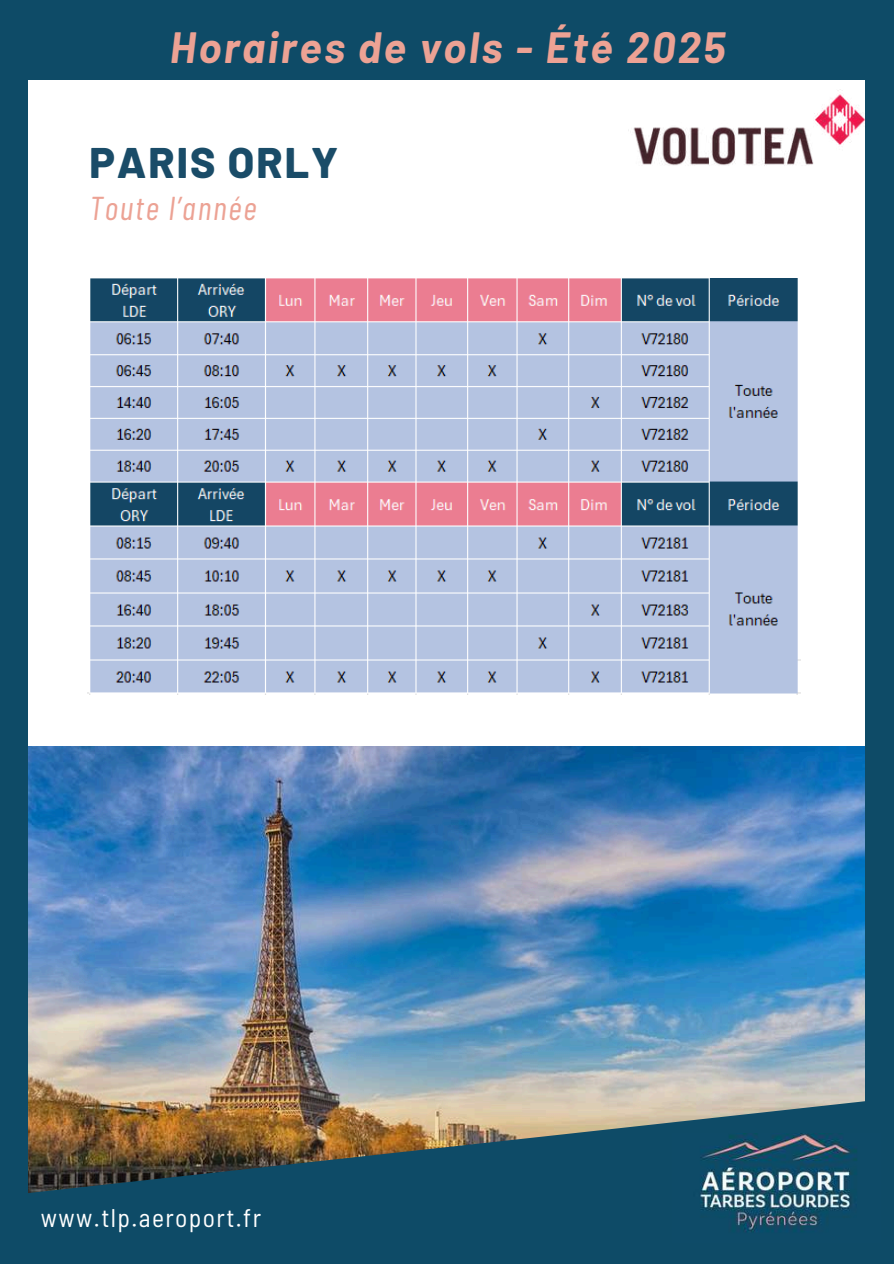
<style>
.page{position:relative;width:894px;height:1264px;background:#fff}
.page>*{position:absolute;margin:0;border:0;box-sizing:border-box;transform-origin:0 0}
.t1{font:italic 700 42.75px "Barlow";letter-spacing:.055em;color:#eca294}
.t2{font:800 42.75px "Barlow";letter-spacing:.045em;color:#1a4c68}
.t3{font:italic 33px "Barlow Condensed";letter-spacing:.055em;color:#eca294}
.t4{font:semi-condensed 25.5px "Barlow";letter-spacing:.055em;color:#fff}
</style>
<div class="page">
<img style="left:28px;top:746px;width:837px;height:351px">
<img style="left:28px;top:1097px;width:865px;height:166px">
<div style="left:0;top:0;width:893px;height:80px;background:#0e4b67"></div>
<div style="left:0;top:0;width:28px;height:1263px;background:#0e4b67"></div>
<div style="left:865px;top:0;width:28px;height:1240px;background:#0e4b67"></div>
<img style="left:672px;top:1132px;width:208px;height:110px">
<img style="left:628px;top:89px;width:238px;height:77px">
<img style="left:88px;top:279px;width:712px;height:415px">
<p class="t1" style="left:170px;top:20px;width:557px">Horaires de vols - Été 2025</p>
<p class="t2" style="left:89px;top:135px;width:250px">PARIS ORLY</p>
<p class="t3" style="left:89px;top:187px;width:168px">Toute l’année</p>
<p class="t4" style="left:41px;top:1201px;width:222px">www.tlp.aeroport.fr</p>
</div>
